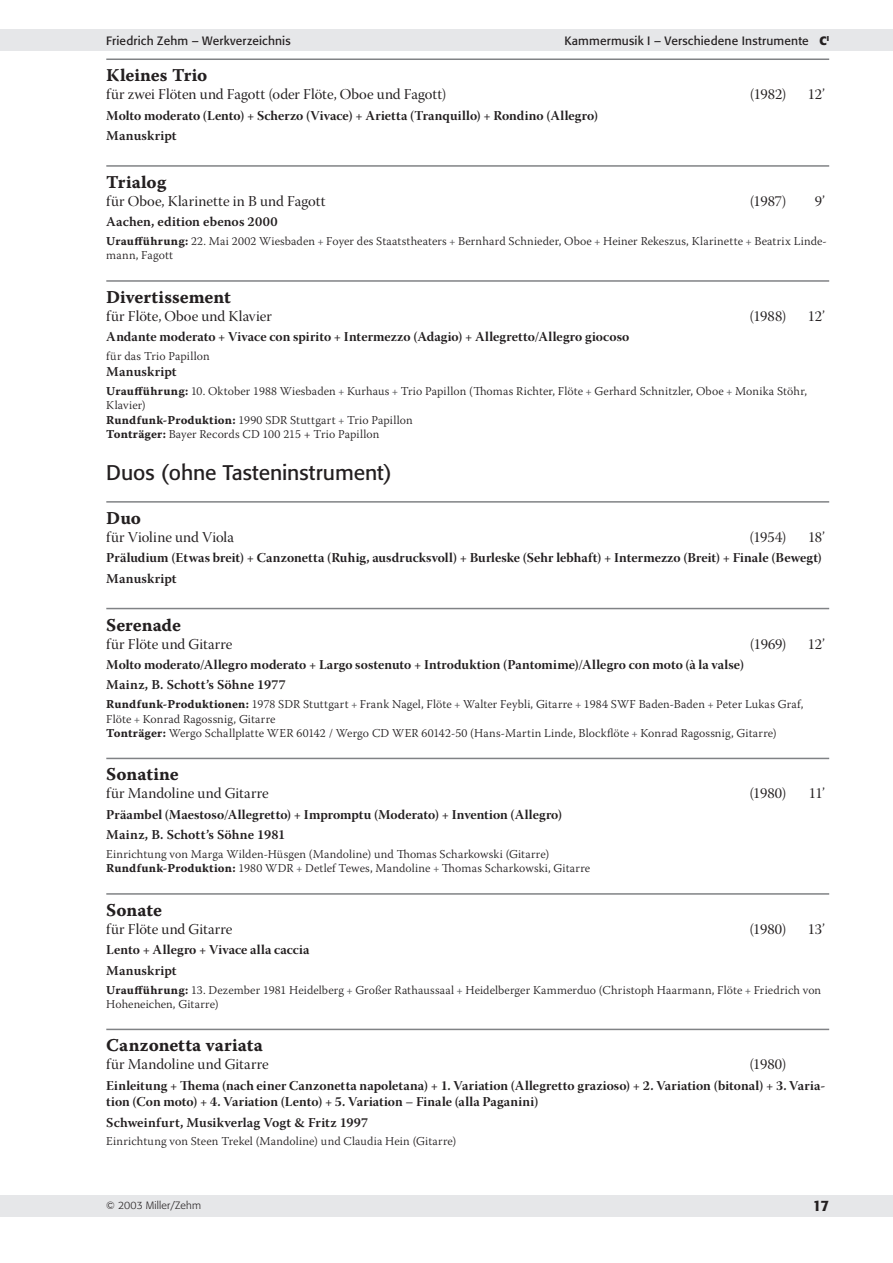
<style>
.page{position:relative;width:893px;height:1263px;background:#fff}
.page>*{position:absolute;margin:0;border:0;box-sizing:border-box;transform-origin:0 0}
.unterabteilung_2{font:21px "Formata";color:#231f20}
.Werktitel_________Ta{font:18px "Warnock Pro Bold Capt";color:#231f20}
.Untertitel_2_______T{font:15px "Warnock Pro Subh";color:#231f20}
.t1{font:500 15px "Formata";color:#231f20}
.Werkteile{font:13.5px/16.2px "Warnock Pro Bold Subh";letter-spacing:.005em;color:#231f20}
.Verlag{font:600 13.5px "Warnock Pro";letter-spacing:.01em;color:#231f20}
.verlag_Manuskript{font:600 13.5px "Warnock Pro";letter-spacing:.01em;color:#231f20}
.Beschreibung{font:300 12px/14.4px "Warnock Pro";letter-spacing:.01em;color:#231f20}
.Beschreibung_Rundfun{font:300 12px/14.4px "Warnock Pro";letter-spacing:.01em;color:#231f20}
.t2{font:12px "Formata";letter-spacing:.015em;color:#231f20}
.t3{font:300 10.5px "Formata";letter-spacing:.015em;color:#231f20}
.s1{font-weight:700}
.s2{font-family:"Warnock Pro Bold Capt";font-weight:400}
.s3{font-family:"Warnock Pro Bold Subh";font-weight:400;color:#57585a}
</style>
<div class="page">
<div style="left:0;top:30px;width:893px;height:21px;background:#e6e7e9"></div>
<div style="left:0;top:1195px;width:893px;height:21px;background:#e6e7e9"></div>
<hr style="left:106px;top:59px;width:723px;height:1px;background:#808285">
<hr style="left:106px;top:165px;width:723px;height:2px;background:#808285">
<hr style="left:106px;top:280px;width:723px;height:2px;background:#808285">
<hr style="left:106px;top:501px;width:723px;height:2px;background:#808285">
<hr style="left:106px;top:608px;width:723px;height:1px;background:#808285">
<hr style="left:106px;top:758px;width:723px;height:1px;background:#808285">
<hr style="left:106px;top:893px;width:723px;height:2px;background:#808285">
<hr style="left:106px;top:1029px;width:723px;height:1px;background:#808285">
<p class="t2" style="left:106px;top:33px;width:186px">Friedrich Zehm – Werkverzeichnis</p>
<p class="t2" style="left:564px;top:33px;width:266px">Kammermusik I – Verschiedene Instrumente <span class="s1">C</span><sup>I</sup></p>
<p class="Werktitel_________Ta" style="left:106px;top:65px;width:103px">Kleines Trio</p>
<p class="Untertitel_2_______T" style="left:106px;top:86px;width:342px">für zwei Flöten und Fagott (oder Flöte, Oboe und Fagott)</p>
<p class="Untertitel_2_______T" style="left:750px;top:86px;width:38px">(1982)</p>
<p class="Untertitel_2_______T" style="left:808px;top:86px;width:19px">12’</p>
<p class="Werkteile" style="left:106px;top:107px;width:493px">Molto moderato (Lento) + Scherzo (Vivace) + Arietta (Tranquillo) + Rondino (Allegro)</p>
<p class="verlag_Manuskript" style="left:106px;top:128px;width:72px">Manuskript</p>
<p class="Werktitel_________Ta" style="left:106px;top:171px;width:61px">Trialog</p>
<p class="Untertitel_2_______T" style="left:106px;top:193px;width:221px">für Oboe, Klarinette in B und Fagott</p>
<p class="Untertitel_2_______T" style="left:750px;top:193px;width:39px">(1987)</p>
<p class="Untertitel_2_______T" style="left:815px;top:193px;width:12px">9’</p>
<p class="Verlag" style="left:106px;top:214px;width:173px">Aachen, edition ebenos 2000</p>
<p class="Beschreibung" style="left:106px;top:234px;width:722px"><span class="s2">Uraufführung:</span> 22. Mai 2002 Wiesbaden <span class="s3">+</span> Foyer des Staatstheaters <span class="s3">+</span> Bernhard Schnieder, Oboe <span class="s3">+</span> Heiner Rekeszus, Klarinette <span class="s3">+</span> Beatrix Linde&shy;mann, Fagott</p>
<p class="Werktitel_________Ta" style="left:106px;top:286px;width:126px">Divertissement</p>
<p class="Untertitel_2_______T" style="left:106px;top:308px;width:167px">für Flöte, Oboe und Klavier</p>
<p class="Untertitel_2_______T" style="left:749px;top:308px;width:39px">(1988)</p>
<p class="Untertitel_2_______T" style="left:808px;top:308px;width:19px">12’</p>
<p class="Werkteile" style="left:106px;top:329px;width:524px">Andante moderato + Vivace con spirito + Intermezzo (Adagio) + Allegretto/Allegro giocoso</p>
<p class="Beschreibung" style="left:106px;top:349px;width:105px">für das Trio Papillon</p>
<p class="verlag_Manuskript" style="left:106px;top:364px;width:72px">Manuskript</p>
<p class="Beschreibung" style="left:106px;top:384px;width:702px"><span class="s2">Uraufführung:</span> 10. Oktober 1988 Wiesbaden <span class="s3">+</span> Kurhaus <span class="s3">+</span> Trio Papillon (Thomas Richter, Flöte <span class="s3">+</span> Gerhard Schnitzler, Oboe <span class="s3">+</span> Monika Stöhr,<br>Klavier)</p>
<p class="Beschreibung_Rundfun" style="left:106px;top:412px;width:308px"><span class="s2">Rundfunk-Produktion:</span> 1990 SDR Stuttgart <span class="s3">+</span> Trio Papillon</p>
<p class="Beschreibung" style="left:106px;top:427px;width:275px"><span class="s2">Tonträger:</span> Bayer Records CD 100 215 + Trio Papillon</p>
<p class="unterabteilung_2" style="left:106px;top:460px;width:287px">Duos (ohne Tasteninstrument)</p>
<p class="Werktitel_________Ta" style="left:106px;top:507px;width:36px">Duo</p>
<p class="Untertitel_2_______T" style="left:106px;top:528px;width:129px">für Violine und Viola</p>
<p class="Untertitel_2_______T" style="left:749px;top:528px;width:39px">(1954)</p>
<p class="Untertitel_2_______T" style="left:808px;top:528px;width:18px">18’</p>
<p class="Werkteile" style="left:106px;top:550px;width:717px">Präludium (Etwas breit) + Canzonetta (Ruhig, ausdrucksvoll) + Burleske (Sehr lebhaft) + Intermezzo (Breit) + Finale (Bewegt)</p>
<p class="verlag_Manuskript" style="left:106px;top:570px;width:72px">Manuskript</p>
<p class="Werktitel_________Ta" style="left:106px;top:614px;width:76px">Serenade</p>
<p class="Untertitel_2_______T" style="left:106px;top:635px;width:128px">für Flöte und Gitarre</p>
<p class="Untertitel_2_______T" style="left:750px;top:635px;width:38px">(1969)</p>
<p class="Untertitel_2_______T" style="left:808px;top:635px;width:19px">12’</p>
<p class="Werkteile" style="left:106px;top:656px;width:639px">Molto moderato/Allegro moderato + Largo sostenuto + Introduktion (Pantomime)/Allegro con moto (à la valse)</p>
<p class="Verlag" style="left:106px;top:677px;width:181px">Mainz, B. Schott’s Söhne 1977</p>
<p class="Beschreibung_Rundfun" style="left:106px;top:697px;width:698px"><span class="s2">Rundfunk-Produktionen:</span> 1978 SDR Stuttgart <span class="s3">+</span> Frank Nagel, Flöte <span class="s3">+</span> Walter Feybli, Gitarre <span class="s3">+</span> 1984 SWF Baden-Baden <span class="s3">+</span> Peter Lukas Graf,<br>Flöte <span class="s3">+</span> Konrad Ragossnig, Gitarre</p>
<p class="Beschreibung" style="left:106px;top:726px;width:672px"><span class="s2">Tonträger:</span> Wergo Schallplatte WER 60142 / Wergo CD WER 60142-50 (Hans-Martin Linde, Blockflöte <span class="s3">+</span> Konrad Ragossnig, Gitarre)</p>
<p class="Werktitel_________Ta" style="left:106px;top:764px;width:74px">Sonatine</p>
<p class="Untertitel_2_______T" style="left:106px;top:785px;width:164px">für Mandoline und Gitarre</p>
<p class="Untertitel_2_______T" style="left:749px;top:785px;width:39px">(1980)</p>
<p class="Untertitel_2_______T" style="left:809px;top:785px;width:18px">11’</p>
<p class="Werkteile" style="left:106px;top:806px;width:457px">Präambel (Maestoso/Allegretto) + Impromptu (Moderato) + Invention (Allegro)</p>
<p class="Verlag" style="left:106px;top:827px;width:181px">Mainz, B. Schott’s Söhne 1981</p>
<p class="Beschreibung" style="left:106px;top:847px;width:445px">Einrichtung von Marga Wilden-Hüsgen (Mandoline) und Thomas Scharkowski (Gitarre)</p>
<p class="Beschreibung_Rundfun" style="left:106px;top:861px;width:485px"><span class="s2">Rundfunk-Produktion:</span> 1980 WDR <span class="s3">+</span> Detlef Tewes, Mandoline <span class="s3">+</span> Thomas Scharkowski, Gitarre</p>
<p class="Werktitel_________Ta" style="left:106px;top:899px;width:57px">Sonate</p>
<p class="Untertitel_2_______T" style="left:106px;top:920px;width:128px">für Flöte und Gitarre</p>
<p class="Untertitel_2_______T" style="left:749px;top:920px;width:39px">(1980)</p>
<p class="Untertitel_2_______T" style="left:808px;top:920px;width:19px">13’</p>
<p class="Werkteile" style="left:106px;top:942px;width:205px">Lento + Allegro + Vivace alla caccia</p>
<p class="verlag_Manuskript" style="left:106px;top:962px;width:72px">Manuskript</p>
<p class="Beschreibung" style="left:106px;top:982px;width:716px"><span class="s2">Uraufführung:</span> 13. Dezember 1981 Heidelberg <span class="s3">+</span> Großer Rathaussaal <span class="s3">+</span> Heidelberger Kammerduo (Christoph Haarmann, Flöte <span class="s3">+</span> Friedrich von<br>Hoheneichen, Gitarre)</p>
<p class="Werktitel_________Ta" style="left:106px;top:1035px;width:158px">Canzonetta variata</p>
<p class="Untertitel_2_______T" style="left:106px;top:1056px;width:164px">für Mandoline und Gitarre</p>
<p class="Untertitel_2_______T" style="left:749px;top:1056px;width:39px">(1980)</p>
<p class="Werkteile" style="left:106px;top:1077px;width:721px">Einleitung + Thema (nach einer Canzonetta napoletana) + 1. Variation (Allegretto grazioso) + 2. Variation (bitonal) + 3. Varia&shy;tion (Con moto) + 4. Variation (Lento) + 5. Variation – Finale (alla Paganini)</p>
<p class="Verlag" style="left:106px;top:1114px;width:263px">Schweinfurt, Musikverlag Vogt &amp; Fritz 1997</p>
<p class="Beschreibung" style="left:106px;top:1134px;width:352px">Einrichtung von Steen Trekel (Mandoline) und Claudia Hein (Gitarre)</p>
<p class="t3" style="left:106px;top:1199px;width:96px">© 2003 Miller/Zehm</p>
<p class="t1" style="left:813px;top:1196px;width:18px">17</p>
</div>
